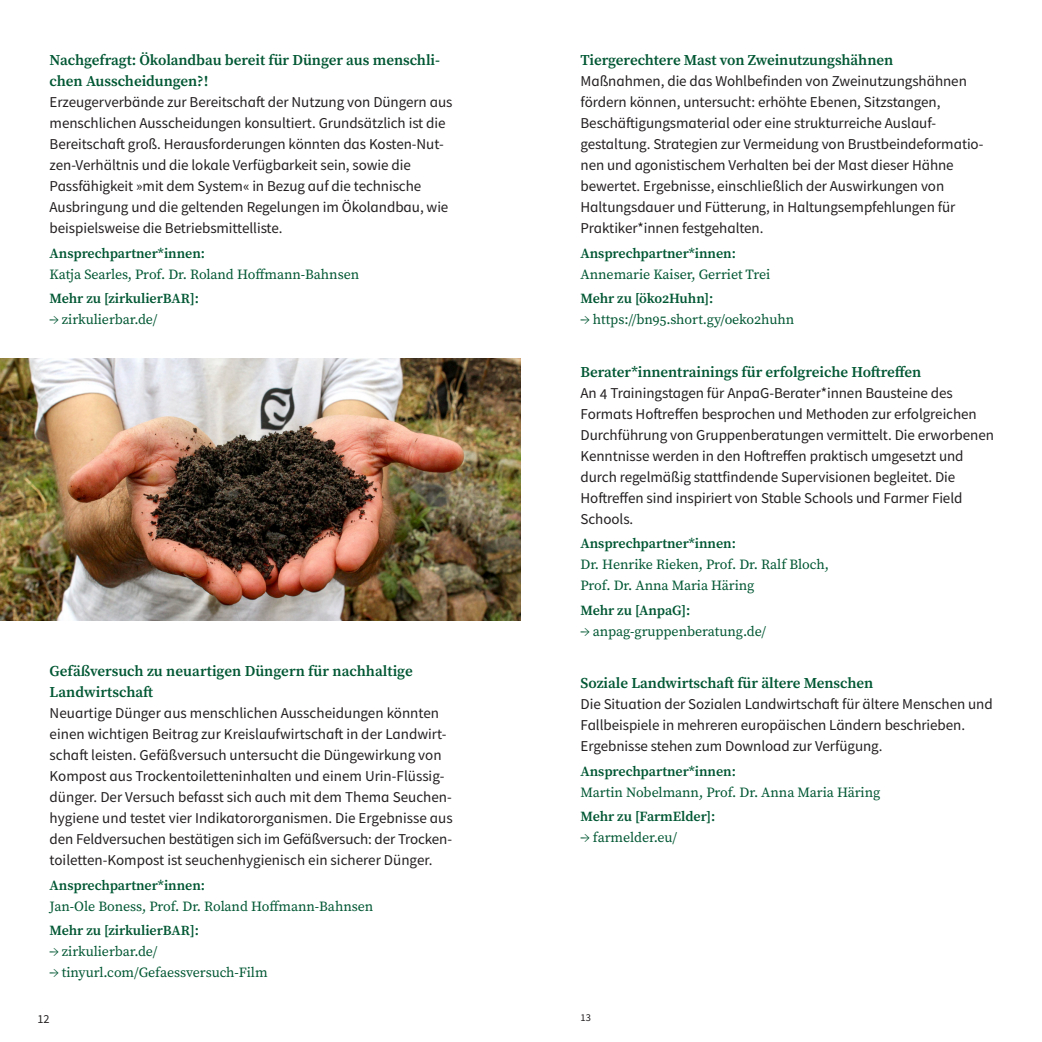
<style>
.page{position:relative;width:1042px;height:1042px;background:#fff}
.page>*{position:absolute;margin:0;border:0;box-sizing:border-box;transform-origin:0 0}
.t1{font:15.05px/21px "Source Sans Pro";letter-spacing:-.005em;color:#231f20}
.t2{font:15.05px/21px "Source Serif Variable";letter-spacing:-.005em;color:#005733}
.t3{font:14px/24.5px "Source Serif Pro";letter-spacing:-.005em;color:#005733}
.t4{font:600 14px "Source Serif Pro";letter-spacing:-.005em;color:#005733}
.t5{font:12.25px "Source Sans Pro";color:#231f20}
.t6{font:10.5px "Source Sans Pro";color:#231f20}
.s1{font-weight:600}
.s2{font-weight:600;font-size:13.83px}
</style>
<div class="page">
<img style="left:0;top:358px;width:521px;height:262px">
<p class="t2" style="left:50px;top:50px;width:392px">Nachgefragt: Ökolandbau bereit für Dünger aus menschli&shy;chen Ausscheidungen?!</p>
<p class="t1" style="left:50px;top:92px;width:404px">Erzeugerverbände zur Bereitschaft der Nutzung von Düngern aus menschlichen Ausscheidungen konsultiert. Grundsätzlich ist die Bereitschaft groß. Herausforderungen könnten das Kosten-Nut&shy;zen-Verhältnis und die lokale Verfügbarkeit sein, sowie die Passfähigkeit »mit dem System« in Bezug auf die technische Ausbringung und die geltenden Regelungen im Ökolandbau, wie beispielsweise die Betriebsmittelliste.</p>
<p class="t4" style="left:50px;top:243px;width:157px">Ansprechpartner*innen:</p>
<p class="t3" style="left:50px;top:262px;width:311px">Katja Searles, Prof. Dr. Roland Hoffmann-Bahnsen<br><span class="s1">Mehr zu [zirkulier</span><span class="s2">BAR</span><span class="s1">]:</span></p>
<p class="t3" style="left:50px;top:307px;width:109px">→ zirkulierbar.de/</p>
<p class="t2" style="left:50px;top:660px;width:365px">Gefäßversuch zu neuartigen Düngern für nachhaltige<br>Landwirtschaft</p>
<p class="t1" style="left:50px;top:702px;width:404px">Neuartige Dünger aus menschlichen Ausscheidungen könnten einen wichtigen Beitrag zur Kreislaufwirtschaft in der Landwirt&shy;schaft leisten. Gefäßversuch untersucht die Düngewirkung von Kompost aus Trockentoiletteninhalten und einem Urin-Flüssig&shy;dünger. Der Versuch befasst sich auch mit dem Thema Seuchen&shy;hygiene und testet vier Indikatororganismen. Die Ergebnisse aus den Feldversuchen bestätigen sich im Gefäßversuch: der Trocken&shy;toiletten-Kompost ist seuchenhygienisch ein sicherer Dünger.</p>
<p class="t4" style="left:50px;top:875px;width:157px">Ansprechpartner*innen:</p>
<p class="t3" style="left:50px;top:893px;width:325px">Jan-Ole Boness, Prof. Dr. Roland Hoffmann-Bahnsen<br><span class="s1">Mehr zu [zirkulier</span><span class="s2">BAR</span><span class="s1">]:</span></p>
<p class="t3" style="left:50px;top:939px;width:109px">→ zirkulierbar.de/</p>
<p class="t3" style="left:50px;top:960px;width:219px">→ tinyurl.com/Gefaessversuch-Film</p>
<p class="t2" style="left:580px;top:50px;width:314px">Tiergerechtere Mast von Zweinutzungshähnen</p>
<p class="t1" style="left:580px;top:71px;width:404px">Maßnahmen, die das Wohlbefinden von Zweinutzungshähnen fördern können, untersucht: erhöhte Ebenen, Sitzstangen, Beschäftigungsmaterial oder eine strukturreiche Auslauf&shy;gestaltung. Strategien zur Vermeidung von Brustbeindeformatio&shy;nen und agonistischem Verhalten bei der Mast dieser Hähne bewertet. Ergebnisse, einschließlich der Auswirkungen von Haltungsdauer und Fütterung, in Haltungsempfehlungen für Praktiker*innen festgehalten.</p>
<p class="t4" style="left:580px;top:243px;width:157px">Ansprechpartner*innen:</p>
<p class="t3" style="left:580px;top:262px;width:191px">Annemarie Kaiser, Gerriet Trei</p>
<p class="t4" style="left:580px;top:289px;width:134px">Mehr zu [öko2Huhn]:</p>
<p class="t3" style="left:580px;top:307px;width:215px">→ https://bn95.short.gy/oeko2huhn</p>
<p class="t2" style="left:580px;top:361px;width:342px">Berater*innentrainings für erfolgreiche Hoftreffen</p>
<p class="t1" style="left:580px;top:382px;width:415px">An 4 Trainingstagen für AnpaG-Berater*innen Bausteine des Formats Hoftreffen besprochen und Methoden zur erfolgreichen Durchführung von Gruppenberatungen vermittelt. Die erworbenen Kenntnisse werden in den Hoftreffen praktisch umgesetzt und durch regelmäßig stattfindende Supervisionen begleitet. Die Hoftreffen sind inspiriert von Stable Schools und Farmer Field Schools.</p>
<p class="t4" style="left:580px;top:534px;width:157px">Ansprechpartner*innen:</p>
<p class="t3" style="left:580px;top:554px;width:250px;line-height:21px">Dr. Henrike Rieken, Prof. Dr. Ralf Bloch,<br>Prof. Dr. Anna Maria Häring</p>
<p class="t4" style="left:580px;top:600px;width:111px">Mehr zu [AnpaG]:</p>
<p class="t3" style="left:580px;top:619px;width:187px">→ anpag-gruppenberatung.de/</p>
<p class="t2" style="left:580px;top:673px;width:294px">Soziale Landwirtschaft für ältere Menschen</p>
<p class="t1" style="left:580px;top:694px;width:414px">Die Situation der Sozialen Landwirtschaft für ältere Menschen und<br>Fallbeispiele in mehreren europäischen Ländern beschrieben.<br>Ergebnisse stehen zum Download zur Verfügung.</p>
<p class="t4" style="left:580px;top:761px;width:157px">Ansprechpartner*innen:</p>
<p class="t3" style="left:580px;top:780px;width:301px">Martin Nobelmann, Prof. Dr. Anna Maria Häring</p>
<p class="t4" style="left:580px;top:807px;width:136px">Mehr zu [FarmElder]:</p>
<p class="t3" style="left:580px;top:825px;width:98px">→ farmelder.eu/</p>
<p class="t5" style="left:37px;top:1011px;width:14px">12</p>
<p class="t6" style="left:580px;top:1011px;width:12px">13</p>
</div>
